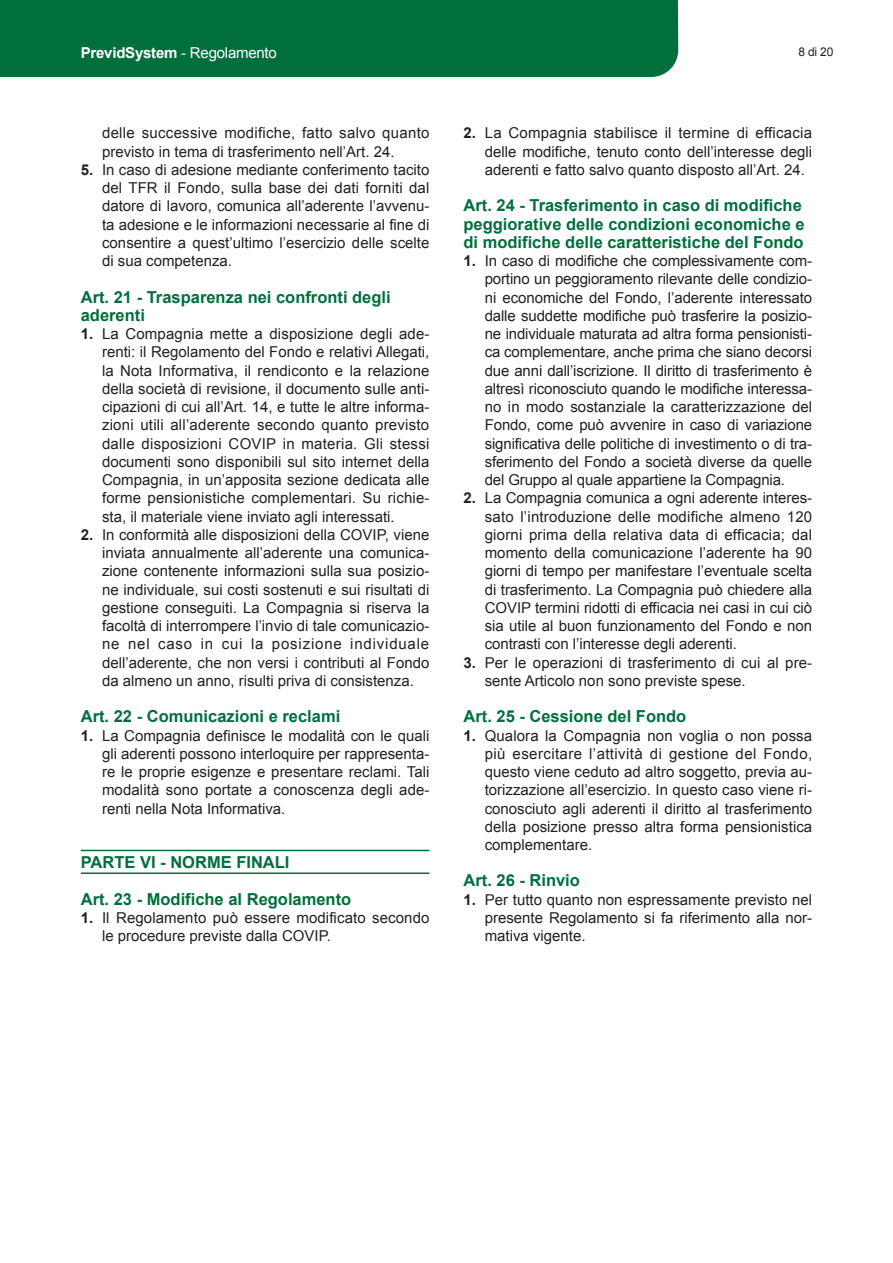
<style>
.page{position:relative;width:893px;height:1263px;background:#fff}
.page>*{position:absolute;margin:0;border:0;box-sizing:border-box;transform-origin:0 0}
.t1{font:700 16.5px/18.3px "Arial";color:#006f3c}
.t2{font:15px/18.3px "Arial";color:#231f20;text-align:justify}
.t3{font:15px/18.3px "Arial";letter-spacing:.02em;color:#231f20}
.t4{font:700 15px "Arial";letter-spacing:-.015em;color:#fff}
.t5{font:12px "Arial";color:#231f20}
.s1{font-weight:400}
.s2{font-weight:700}
</style>
<div class="page">
<div style="left:0;top:0;width:678px;height:77px;background:#006f3c"></div>
<hr style="left:81px;top:850px;width:348px;height:1px;background:#006f3c">
<hr style="left:81px;top:872px;width:348px;height:2px;background:#006f3c">
<p class="t4" style="left:81px;top:42px;width:198px">PrevidSystem <span class="s1">- Regolamento</span></p>
<p class="t5" style="left:798px;top:43px;width:36px">8 di 20</p>
<p class="t3" style="left:102px;top:124px;width:329px">delle successive modifiche, fatto salvo quanto previsto in tema di trasferimento nell’Art. 24.</p>
<p class="t2" style="left:102px;top:161px;width:329px;text-indent:-21px"><span class="s2">5.</span> In caso di adesione mediante conferimento tacito del TFR il Fondo, sulla base dei dati forniti dal datore di lavoro, comunica all’aderente l’avvenu&shy;ta adesione e le informazioni necessarie al fine di consentire a quest’ultimo l’esercizio delle scelte di sua competenza.</p>
<p class="t1" style="left:81px;top:288px;width:311px">Art. 21 - Trasparenza nei confronti degli aderenti</p>
<p class="t2" style="left:102px;top:325px;width:329px;text-indent:-21px"><span class="s2">1.</span> La Compagnia mette a disposizione degli ade&shy;renti: il Regolamento del Fondo e relativi Allegati, la Nota Informativa, il rendiconto e la relazione della società di revisione, il documento sulle anti&shy;cipazioni di cui all’Art. 14, e tutte le altre informa&shy;zioni utili all’aderente secondo quanto previsto dalle disposizioni COVIP in materia. Gli stessi documenti sono disponibili sul sito internet della Compagnia, in un’apposita sezione dedicata alle forme pensionistiche complementari. Su richie&shy;sta, il materiale viene inviato agli interessati.</p>
<p class="t2" style="left:102px;top:526px;width:329px;text-indent:-21px"><span class="s2">2.</span> In conformità alle disposizioni della COVIP, viene inviata annualmente all’aderente una comunica&shy;zione contenente informazioni sulla sua posizio&shy;ne individuale, sui costi sostenuti e sui risultati di gestione conseguiti. La Compagnia si riserva la facoltà di interrompere l’invio di tale comunicazio&shy;ne nel caso in cui la posizione individuale dell’aderente, che non versi i contributi al Fondo da almeno un anno, risulti priva di consistenza.</p>
<p class="t1" style="left:81px;top:708px;width:261px">Art. 22 - Comunicazioni e reclami</p>
<p class="t2" style="left:102px;top:726px;width:329px;text-indent:-21px"><span class="s2">1.</span> La Compagnia definisce le modalità con le quali gli aderenti possono interloquire per rappresenta&shy;re le proprie esigenze e presentare reclami. Tali modalità sono portate a conoscenza degli ade&shy;renti nella Nota Informativa.</p>
<p class="t1" style="left:81px;top:854px;width:210px">PARTE VI - NORME FINALI</p>
<p class="t1" style="left:81px;top:890px;width:272px">Art. 23 - Modifiche al Regolamento</p>
<p class="t2" style="left:102px;top:909px;width:329px;text-indent:-21px"><span class="s2">1.</span> Il Regolamento può essere modificato secondo le procedure previste dalla COVIP.</p>
<p class="t2" style="left:485px;top:124px;width:329px;text-indent:-21px"><span class="s2">2.</span> La Compagnia stabilisce il termine di efficacia delle modifiche, tenuto conto dell’interesse degli aderenti e fatto salvo quanto disposto all’Art. 24.</p>
<p class="t1" style="left:463px;top:197px;width:343px">Art. 24 - Trasferimento in caso di modifiche peggiorative delle condizioni economiche e di modifiche delle caratteristiche del Fondo</p>
<p class="t2" style="left:485px;top:252px;width:329px;text-indent:-21px"><span class="s2">1.</span> In caso di modifiche che complessivamente com&shy;portino un peggioramento rilevante delle condizio&shy;ni economiche del Fondo, l’aderente interessato dalle suddette modifiche può trasferire la posizio&shy;ne individuale maturata ad altra forma pensionisti&shy;ca complementare, anche prima che siano decorsi due anni dall’iscrizione. Il diritto di trasferimento è altresì riconosciuto quando le modifiche interessa&shy;no in modo sostanziale la caratterizzazione del Fondo, come può avvenire in caso di variazione significativa delle politiche di investimento o di tra&shy;sferimento del Fondo a società diverse da quelle del Gruppo al quale appartiene la Compagnia.</p>
<p class="t2" style="left:485px;top:489px;width:329px;text-indent:-21px"><span class="s2">2.</span> La Compagnia comunica a ogni aderente interes&shy;sato l’introduzione delle modifiche almeno 120 giorni prima della relativa data di efficacia; dal momento della comunicazione l’aderente ha 90 giorni di tempo per manifestare l’eventuale scelta di trasferimento. La Compagnia può chiedere alla COVIP termini ridotti di efficacia nei casi in cui ciò sia utile al buon funzionamento del Fondo e non contrasti con l’interesse degli aderenti.</p>
<p class="t2" style="left:485px;top:653px;width:329px;text-indent:-21px"><span class="s2">3.</span> Per le operazioni di trasferimento di cui al pre&shy;sente Articolo non sono previste spese.</p>
<p class="t1" style="left:463px;top:708px;width:224px">Art. 25 - Cessione del Fondo</p>
<p class="t2" style="left:485px;top:726px;width:329px;text-indent:-21px"><span class="s2">1.</span> Qualora la Compagnia non voglia o non possa più esercitare l’attività di gestione del Fondo, questo viene ceduto ad altro soggetto, previa au&shy;torizzazione all’esercizio. In questo caso viene ri&shy;conosciuto agli aderenti il diritto al trasferimento della posizione presso altra forma pensionistica complementare.</p>
<p class="t1" style="left:463px;top:872px;width:118px">Art. 26 - Rinvio</p>
<p class="t2" style="left:485px;top:890px;width:329px;text-indent:-21px"><span class="s2">1.</span> Per tutto quanto non espressamente previsto nel presente Regolamento si fa riferimento alla nor&shy;mativa vigente.</p>
</div>
